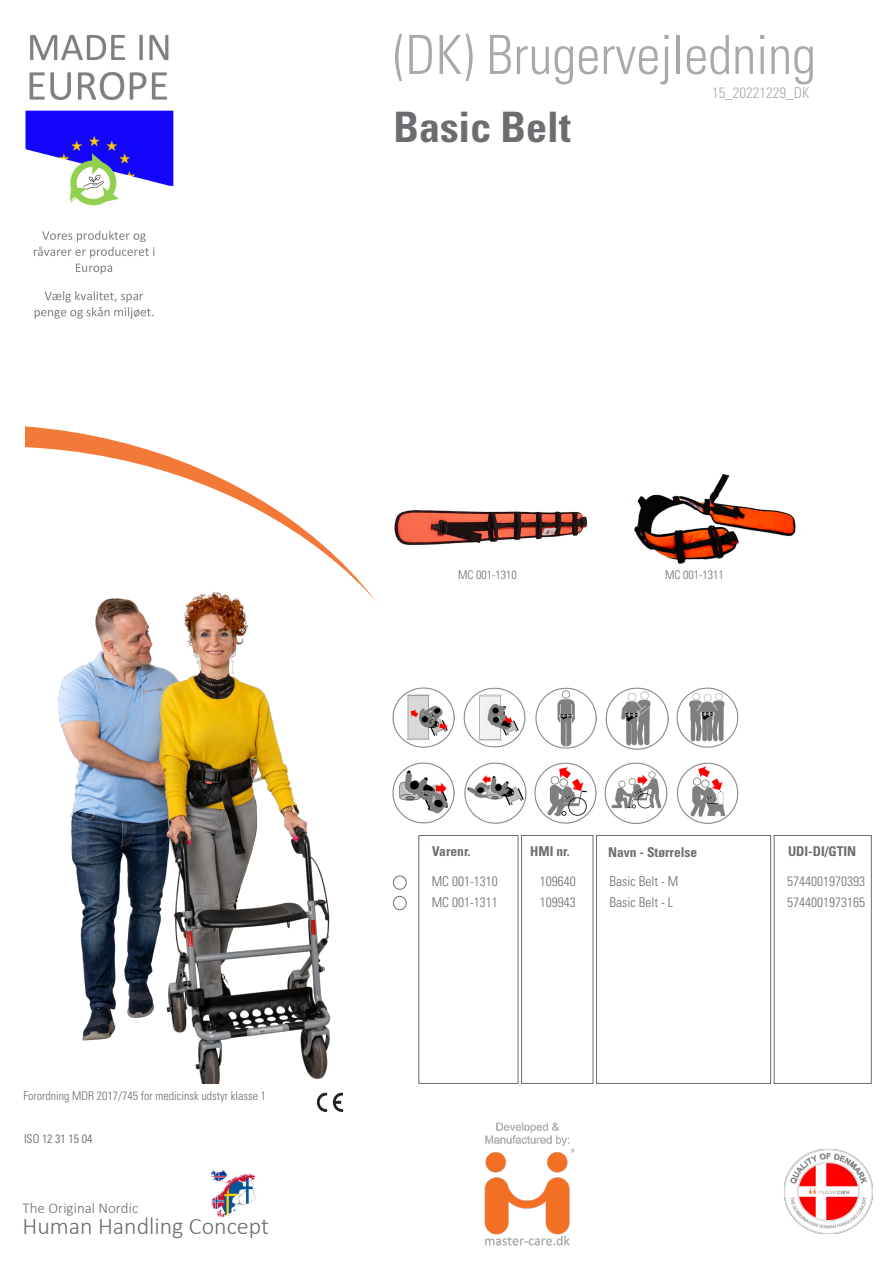
<style>
.page{position:relative;width:893px;height:1263px;background:#fff}
.page>*{position:absolute;margin:0;border:0;box-sizing:border-box;transform-origin:0 0}
.t1{font:300 condensed 54px "Univers LT Std";color:#a8a9ad}
.t2{font:700 condensed 42px "Univers LT Std";color:#6c6d70}
.Varenummer_under_bil{font:300 24px "Calibri";color:#6c6d70}
.Varenummer_under_bil-2{font:300 15px "Calibri";color:#6c6d70}
.t3{font:300 condensed 15px "Univers LT Std";color:#a8a9ad}
.Box{font:300 condensed 13.5px "Univers LT Std";color:#6c6d70}
.Box-2{font:700 condensed 13.5px "Univers LT Std";color:#6c6d70}
.Varenummer_under_bil-3{font:300 condensed 12px "Univers LT Std";color:#6c6d70}
.t4{font:300 condensed 12px "Univers LT Std";color:#57585a}
</style>
<div class="page">
<svg style="left:25px;top:426px;width:110px;height:20px;fill:#f37939"></svg>
<svg style="left:25px;top:446px;width:435px;height:666px"></svg>
<img style="left:25px;top:578px;width:347px;height:506px">
<img style="left:311px;top:1085px;width:41px;height:26px">
<img style="left:210px;top:1170px;width:46px;height:48px">
<img style="left:784px;top:1149px;width:89px;height:86px">
<img style="left:484px;top:1122px;width:90px;height:124px">
<div style="left:521px;top:835px;width:72px;height:248px;border:1px solid #6c6d70"></div>
<div style="left:774px;top:835px;width:97px;height:248px;border:1px solid #6c6d70"></div>
<div style="left:393px;top:875px;width:14px;height:15px;border:1px solid #6c6d70;border-radius:50%"></div>
<div style="left:393px;top:896px;width:14px;height:14px;border:1px solid #6c6d70;border-radius:50%"></div>
<img style="left:373px;top:446px;width:215px;height:120px">
<img style="left:634px;top:473px;width:162px;height:92px">
<div style="left:596px;top:835px;width:175px;height:248px;border:1px solid #6c6d70"></div>
<img style="left:25px;top:34px;width:149px;height:285px">
<img style="left:393px;top:762px;width:62px;height:61px">
<img style="left:464px;top:687px;width:61px;height:61px">
<img style="left:535px;top:687px;width:62px;height:61px">
<img style="left:464px;top:762px;width:62px;height:61px">
<img style="left:534px;top:762px;width:63px;height:61px">
<img style="left:677px;top:762px;width:62px;height:61px">
<img style="left:605px;top:687px;width:63px;height:62px">
<img style="left:676px;top:687px;width:62px;height:61px">
<img style="left:392px;top:687px;width:62px;height:61px">
<img style="left:605px;top:762px;width:63px;height:61px">
<h1 class="t1" style="left:393px;top:22px;width:424px">(DK) Brugervejledning</h1>
<p class="t3" style="left:712px;top:83px;width:99px">15_20221229_DK</p>
<p class="t2" style="left:393px;top:101px;width:179px">Basic Belt</p>
<p class="Varenummer_under_bil-3" style="left:24px;top:1089px;width:244px">Forordning MDR 2017/745 for medicinsk udstyr klasse 1</p>
<p class="t4" style="left:24px;top:1132px;width:70px">ISO 12 31 15 04</p>
<p class="Varenummer_under_bil-2" style="left:22px;top:1198px;width:117px">The Original Nordic</p>
<p class="Varenummer_under_bil" style="left:22px;top:1211px;width:248px">Human Handling Concept</p>
<p class="Varenummer_under_bil-3" style="left:458px;top:567px;width:60px">MC 001-1310</p>
<p class="Varenummer_under_bil-3" style="left:665px;top:567px;width:60px">MC 001-1311</p>
<p class="Box-2" style="left:432px;top:843px;width:40px">Varenr.</p>
<p class="Box-2" style="left:530px;top:842px;width:41px">HMI nr.</p>
<p class="Box-2" style="left:608px;top:843px;width:91px">Navn - Størrelse</p>
<p class="Box-2" style="left:788px;top:843px;width:70px">UDI-DI/GTIN</p>
<p class="Box" style="left:432px;top:873px;width:67px">MC 001-1310</p>
<p class="Box" style="left:432px;top:894px;width:67px">MC 001-1311</p>
<p class="Box" style="left:540px;top:873px;width:37px">109640</p>
<p class="Box" style="left:540px;top:894px;width:37px">109943</p>
<p class="Box" style="left:609px;top:873px;width:70px">Basic Belt - M</p>
<p class="Box" style="left:609px;top:894px;width:65px">Basic Belt - L</p>
<p class="Box" style="left:787px;top:873px;width:79px">5744001970393</p>
<p class="Box" style="left:787px;top:894px;width:79px">5744001973165</p>
</div>
